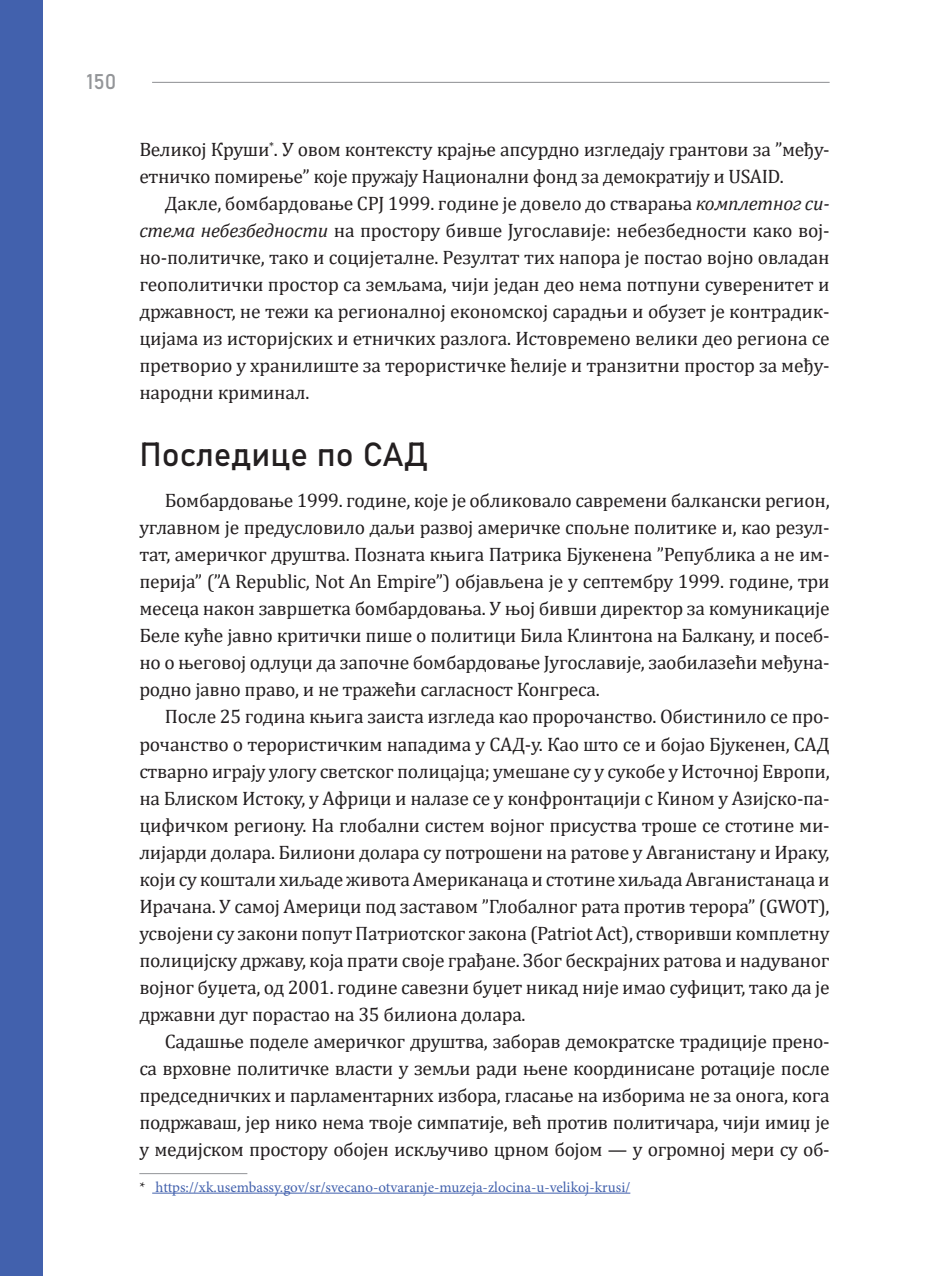
<style>
.page{position:relative;width:936px;height:1276px;background:#fff}
.page>*{position:absolute;margin:0;border:0;box-sizing:border-box;transform-origin:0 0}
.t1{font:33px "Bahnschrift";color:#231f20}
.t2{font:21px "Bahnschrift";color:#939598}
.Основной_текст{font:19.5px/27px "Cambria";letter-spacing:-.02em;color:#231f20;text-align:justify}
.Сноски{font:15px "Minion Pro";color:#4261ad}
.s1{font-style:italic}
.s2{color:#231f20}
</style>
<div class="page">
<hr style="left:152px;top:82px;width:677px;height:1px;background:#939598">
<div style="left:0;top:0;width:42px;height:1276px;background:#4261ad"></div>
<hr style="left:139px;top:1173px;width:108px;height:1px;background:#939598">
<hr style="left:152px;top:1192px;width:478px;height:1px;background:#4261ad">
<p class="t2" style="left:86px;top:65px;width:31px">150</p>
<p class="Основной_текст" style="left:139px;top:136px;width:691px">Великој Круши<sup>*</sup>. У овом контексту крајње апсурдно изгледају грантови за ”међу&shy;етничко помирење” које пружају Национални фонд за демократију и USAID.</p>
<p class="Основной_текст" style="left:139px;top:190px;width:691px;text-indent:26px">Дакле, бомбардовање СРЈ 1999. године је довело до стварања <span class="s1">комплетног си&shy;стема небезбедности</span> на простору бивше Југославије: небезбедности како вој&shy;но-политичке, тако и социјеталне. Резултат тих напора је постаo војно овладан геополитички простор са земљама, чији један део нема потпуни суверенитет и државност, не тежи ка регионалној економској сарадњи и обузет је контрадик&shy;цијама из историјских и етничких разлога. Истовремено велики део региона се претворио у хранилиште за терористичке ћелије и транзитни простор за међу&shy;народни криминал.</p>
<p class="t1" style="left:139px;top:429px;width:290px">Последице по САД</p>
<p class="Основной_текст" style="left:139px;top:487px;width:691px;text-indent:26px">Бомбардовање 1999. године, које је обликовало савремени балкански регион, углавном је предусловило даљи развој америчке спољне политике и, као резул&shy;тат, америчког друштва. Позната књига Патрика Бјукенена ”Република а не им&shy;перија” (”A Republic, Not Аn Empire”) објављена је у септембру 1999. године, три месеца након завршетка бомбардовања. У њој бивши директор за комуникације Беле куће јавно критички пише о политици Била Клинтона на Балкану, и посеб&shy;но о његовој одлуци да започне бомбардовање Југославије, заобилазећи међуна&shy;родно јавно право, и не тражећи сагласност Конгреса.</p>
<p class="Основной_текст" style="left:139px;top:703px;width:691px;text-indent:26px">После 25 година књига заиста изгледа као пророчанство. Обистинило се про&shy;рочанство о терористичким нападима у САД-у. Као што се и бојао Бјукенен, САД стварно играју улогу светског полицајца; умешане су у сукобе у Источној Европи, на Блиском Истоку, у Африци и налазе се у конфронтацији с Кином у Азијско-па&shy;цифичком региону. На глобални систем војног присуства троше се стотине ми&shy;лијарди долара. Билиони долара су потрошени на ратове у Авганистану и Ираку, који су коштали хиљаде живота Американаца и стотине хиљада Авганистанаца и Ирачана. У самој Америци под заставом ”Глобалног рата против терора” (GWOT), усвојени су закони попут Патриотског закона (Patriot Act), створивши комплетну полицијску државу, која прати своје грађане. Због бескрајних ратова и надуваног војног буџета, од 2001. године савезни буџет никад није имао суфицит, тако да је државни дуг порастао на 35 билиона долара.</p>
<p class="Основной_текст" style="left:139px;top:1027px;width:691px;text-indent:26px">Садашње поделе америчког друштва, заборав демократске традиције прено&shy;са врховне политичке власти у земљи ради њене координисане ротације после председничких и парламентарних избора, гласање на изборима не за онога, кога подржаваш, јер нико нема твоје симпатије, већ против политичара, чији имиџ је у медијском простору обојен искључиво црном бојом — у огромној мери су об-</p>
<p class="Сноски" style="left:139px;top:1176px;width:492px"><span class="s2">*</span> https://xk.usembassy.gov/sr/svecano-otvaranje-muzeja-zlocina-u-velikoj-krusi/</p>
</div>
